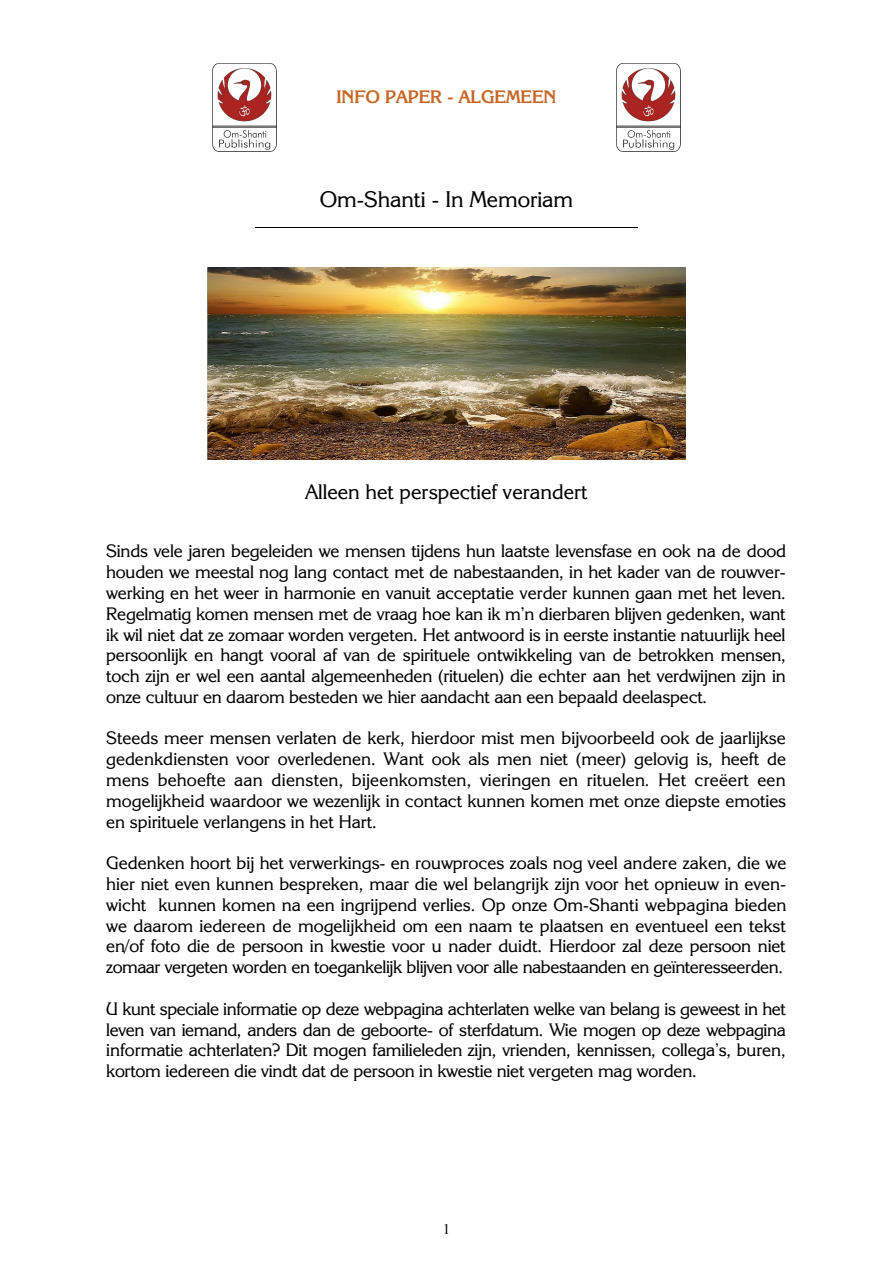
<style>
.page{position:relative;width:893px;height:1263px;background:#fff}
.page>*{position:absolute;margin:0;border:0;box-sizing:border-box;transform-origin:0 0}
.t1{font:22.5px "Korinna IT Cby BT";color:#000}
.t2{font:21px "Korinna IT Cby BT";color:#000}
.t3{font:18px/20.7px "Korinna IT Cby BT";letter-spacing:-.01em;color:#000;text-align:justify}
.t4{font:700 18px "Korinna IT Cby BT";color:#c76626}
.t5{font:15px "Times New Roman";color:#000}
</style>
<div class="page">
<img style="left:212px;top:64px;width:64px;height:88px">
<img style="left:616px;top:64px;width:64px;height:88px">
<img style="left:208px;top:267px;width:477px;height:193px">
<hr style="left:255px;top:227px;width:383px;height:1px;background:#000">
<p class="t4" style="left:336px;top:90px;width:221px">INFO PAPER - ALGEMEEN</p>
<p class="t1" style="left:320px;top:190px;width:255px">Om-Shanti - In Memoriam</p>
<p class="t2" style="left:305px;top:483px;width:283px">Alleen het perspectief verandert</p>
<p class="t3" style="left:106px;top:542px;width:681px">Sinds vele jaren begeleiden we mensen tijdens hun laatste levensfase en ook na de dood houden we meestal nog lang contact met de nabestaanden, in het kader van de rouwver&shy;werking en het weer in harmonie en vanuit acceptatie verder kunnen gaan met het leven.<br>Regelmatig komen mensen met de vraag hoe kan ik m’n dierbaren blijven gedenken, want ik wil niet dat ze zomaar worden vergeten. Het antwoord is in eerste instantie natuurlijk heel persoonlijk en hangt vooral af van de spirituele ontwikkeling van de betrokken mensen, toch zijn er wel een aantal algemeenheden (rituelen) die echter aan het verdwijnen zijn in onze cultuur en daarom besteden we hier aandacht aan een bepaald deelaspect.</p>
<p class="t3" style="left:106px;top:729px;width:681px">Steeds meer mensen verlaten de kerk, hierdoor mist men bijvoorbeeld ook de jaarlijkse gedenkdiensten voor overledenen. Want ook als men niet (meer) gelovig is, heeft de mens behoefte aan diensten, bijeenkomsten, vieringen en rituelen. Het creëert een mogelijkheid waardoor we wezenlijk in contact kunnen komen met onze diepste emoties en spirituele verlangens in het Hart.</p>
<p class="t3" style="left:106px;top:854px;width:682px">Gedenken hoort bij het verwerkings- en rouwproces zoals nog veel andere zaken, die we hier niet even kunnen bespreken, maar die wel belangrijk zijn voor het opnieuw in even&shy;wicht kunnen komen na een ingrijpend verlies. Op onze Om-Shanti webpagina bieden we daarom iedereen de mogelijkheid om een naam te plaatsen en eventueel een tekst en/of foto die de persoon in kwestie voor u nader duidt. Hierdoor zal deze persoon niet zomaar vergeten worden en toegankelijk blijven voor alle nabestaanden en geïnteresseerden.</p>
<p class="t3" style="left:106px;top:1000px;width:681px">U kunt speciale informatie op deze webpagina achterlaten welke van belang is geweest in het leven van iemand, anders dan de geboorte- of sterfdatum. Wie mogen op deze webpagina informatie achterlaten? Dit mogen familieleden zijn, vrienden, kennissen, collega’s, buren, kortom iedereen die vindt dat de persoon in kwestie niet vergeten mag worden.</p>
<p class="t5" style="left:443px;top:1223px;width:9px">1</p>
</div>
